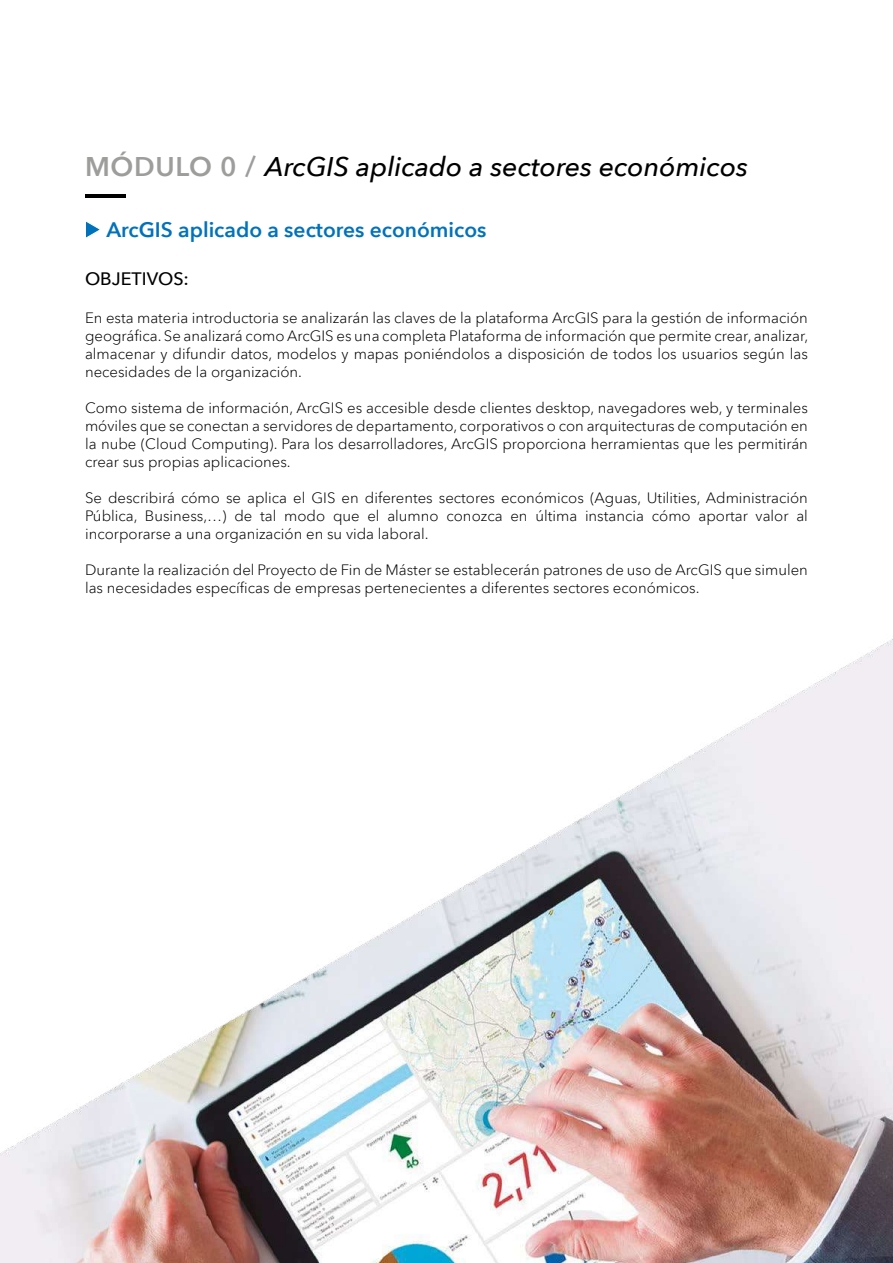
<style>
.page{position:relative;width:893px;height:1263px;background:#fff}
.page>*{position:absolute;margin:0;border:0;box-sizing:border-box;transform-origin:0 0}
.t1{font:italic 500 27px "Avenir Next LT Pro";color:#000}
.t2{font:600 21px "Avenir Next LT Pro";color:#0072bb}
.t3{font:500 18px "Avenir Next LT Pro";color:#000}
.t4{font:300 15px/18px "Avenir Next LT Pro";color:#000;text-align:justify}
.s1{font-weight:600;font-style:normal;color:#9d9d9c}
</style>
<div class="page">
<img style="left:0;top:197px;width:893px;height:1066px">
<hr style="left:85px;top:194px;width:41px;height:3px;background:#000">
<svg style="left:85px;top:219px;width:17px;height:21px"></svg>
<h1 class="t1" style="left:85px;top:150px;width:665px"><span class="s1">MÓDULO 0 /</span> ArcGIS aplicado a sectores económicos</h1>
<h2 class="t2" style="left:106px;top:217px;width:382px">ArcGIS aplicado a sectores económicos</h2>
<p class="t3" style="left:85px;top:268px;width:105px">OBJETIVOS:</p>
<p class="t4" style="left:85px;top:309px;width:725px">En esta materia introductoria se analizarán las claves de la plataforma ArcGIS para la gestión de información geográfica. Se analizará como ArcGIS es una completa Plataforma de información que permite crear, analizar, almacenar y difundir datos, modelos y mapas poniéndolos a disposición de todos los usuarios según las necesidades de la organización.</p>
<p class="t4" style="left:85px;top:399px;width:724px">Como sistema de información, ArcGIS es accesible desde clientes desktop, navegadores web, y terminales móviles que se conectan a servidores de departamento, corporativos o con arquitecturas de computación en la nube (Cloud Computing). Para los desarrolladores, ArcGIS proporciona herramientas que les permitirán crear sus propias aplicaciones.</p>
<p class="t4" style="left:85px;top:489px;width:724px">Se describirá cómo se aplica el GIS en diferentes sectores económicos (Aguas, Utilities, Administración Pública, Business,…) de tal modo que el alumno conozca en última instancia cómo aportar valor al incorporarse a una organización en su vida laboral.</p>
<p class="t4" style="left:85px;top:561px;width:724px">Durante la realización del Proyecto de Fin de Máster se establecerán patrones de uso de ArcGIS que simulen las necesidades específicas de empresas pertenecientes a diferentes sectores económicos.</p>
</div>
